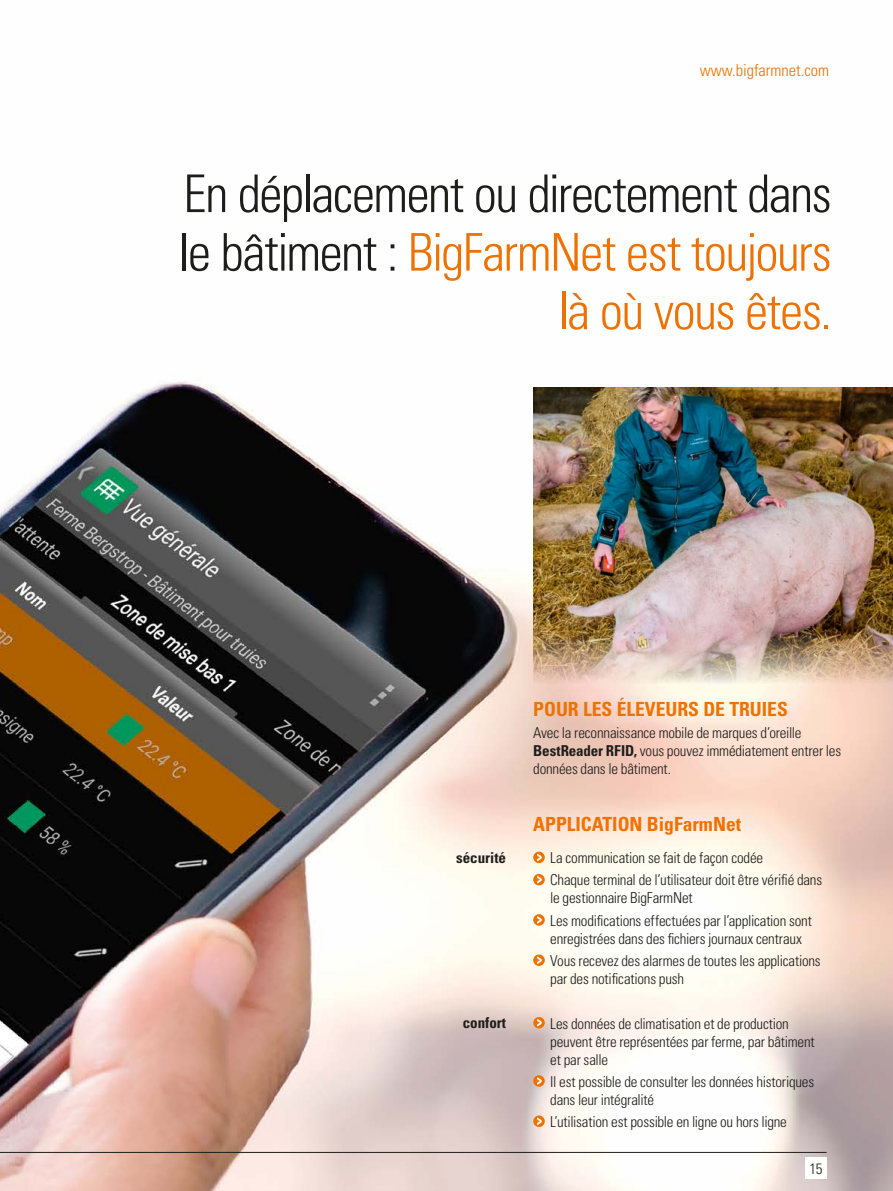
<style>
.page{position:relative;width:893px;height:1191px;background:#fff}
.page>*{position:absolute;margin:0;border:0;box-sizing:border-box;transform-origin:0 0}
.t1{font:300 condensed 52.05px/58.5px "Univers LT Std";letter-spacing:-.03em;color:#1d1d1b;text-align:right}
.t2{font:700 condensed 19.5px "Univers LT Std";color:#ee7203}
.t3{font:300 condensed 16.5px "Univers LT Std";color:#ee7203}
.t4{font:300 condensed 15px/18px "Univers LT Std";letter-spacing:-.015em;color:#1d1d1b}
.t5{font:700 condensed 15px "Univers LT Std";color:#1d1d1b}
.t6{font:15px "Univers LTCYR 47 Light Cond";color:#1d1d1b}
.s1{color:#ee7203}
.s2{font-weight:700}
</style>
<div class="page">
<img style="left:0;top:380px;width:893px;height:811px">
<hr style="left:0;top:1152px;width:827px;height:1px;background:#1d1d1b">
<img style="left:533px;top:387px;width:360px;height:304px">
<svg style="left:533px;top:851px;width:12px;height:12px"></svg>
<svg style="left:537px;top:853px;width:5px;height:8px"></svg>
<div style="left:533px;top:874px;width:12px;height:11px;background:#ee7203;border-radius:50%"></div>
<svg style="left:537px;top:876px;width:5px;height:7px"></svg>
<div style="left:533px;top:914px;width:12px;height:11px;background:#ee7203;border-radius:50%"></div>
<svg style="left:537px;top:916px;width:5px;height:7px"></svg>
<svg style="left:533px;top:954px;width:12px;height:12px"></svg>
<svg style="left:537px;top:956px;width:5px;height:8px"></svg>
<div style="left:533px;top:1017px;width:12px;height:11px;background:#ee7203;border-radius:50%"></div>
<svg style="left:537px;top:1019px;width:5px;height:7px"></svg>
<div style="left:533px;top:1075px;width:12px;height:11px;background:#ee7203;border-radius:50%"></div>
<svg style="left:537px;top:1077px;width:5px;height:7px"></svg>
<svg style="left:533px;top:1115px;width:12px;height:12px"></svg>
<svg style="left:537px;top:1117px;width:5px;height:8px"></svg>
<div style="left:805px;top:1157px;width:22px;height:21px;background:#fff"></div>
<p class="t3" style="left:700px;top:60px;width:131px">www.bigfarmnet.com</p>
<h1 class="t1" style="left:178px;top:164px;width:655px">En déplacement ou directement dans le bâtiment : <span class="s1">BigFarmNet est toujours là où vous êtes.</span></h1>
<h2 class="t2" style="left:533px;top:697px;width:256px">POUR LES ÉLEVEURS DE TRUIES</h2>
<p class="t4" style="left:533px;top:724px;width:310px">Avec la reconnaissance mobile de marques d’oreille<br><span class="s2">BestReader RFID,</span> vous pouvez immédiatement entrer les données dans le bâtiment.</p>
<p class="t5" style="left:456px;top:848px;width:51px">sécurité</p>
<p class="t5" style="left:463px;top:1013px;width:45px">confort</p>
<h2 class="t2" style="left:533px;top:811px;width:209px">APPLICATION BigFarmNet</h2>
<p class="t4" style="left:550px;top:846px;width:273px;line-height:22.2px">La communication se fait de façon codée<br>Chaque terminal de l’utilisateur doit être vérifié dans</p>
<p class="t4" style="left:550px;top:887px;width:263px;line-height:22.2px">le gestionnaire BigFarmNet<br>Les modifications effectuées par l’application sont</p>
<p class="t4" style="left:550px;top:927px;width:272px;line-height:22.2px">enregistrées dans des fichiers journaux centraux<br>Vous recevez des alarmes de toutes les applications</p>
<p class="t4" style="left:550px;top:969px;width:135px">par des notifications push</p>
<p class="t4" style="left:550px;top:1014px;width:266px">Les données de climatisation et de production peuvent être représentées par ferme, par bâtiment et par salle</p>
<p class="t4" style="left:550px;top:1072px;width:265px">Il est possible de consulter les données historiques dans leur intégralité</p>
<p class="t4" style="left:550px;top:1112px;width:238px">L’utilisation est possible en ligne ou hors ligne</p>
<p class="t4" style="left:813px;top:1155px;width:15px">15</p>
<p class="t6" style="left:810px;top:1158px;width:14px">15</p>
</div>
